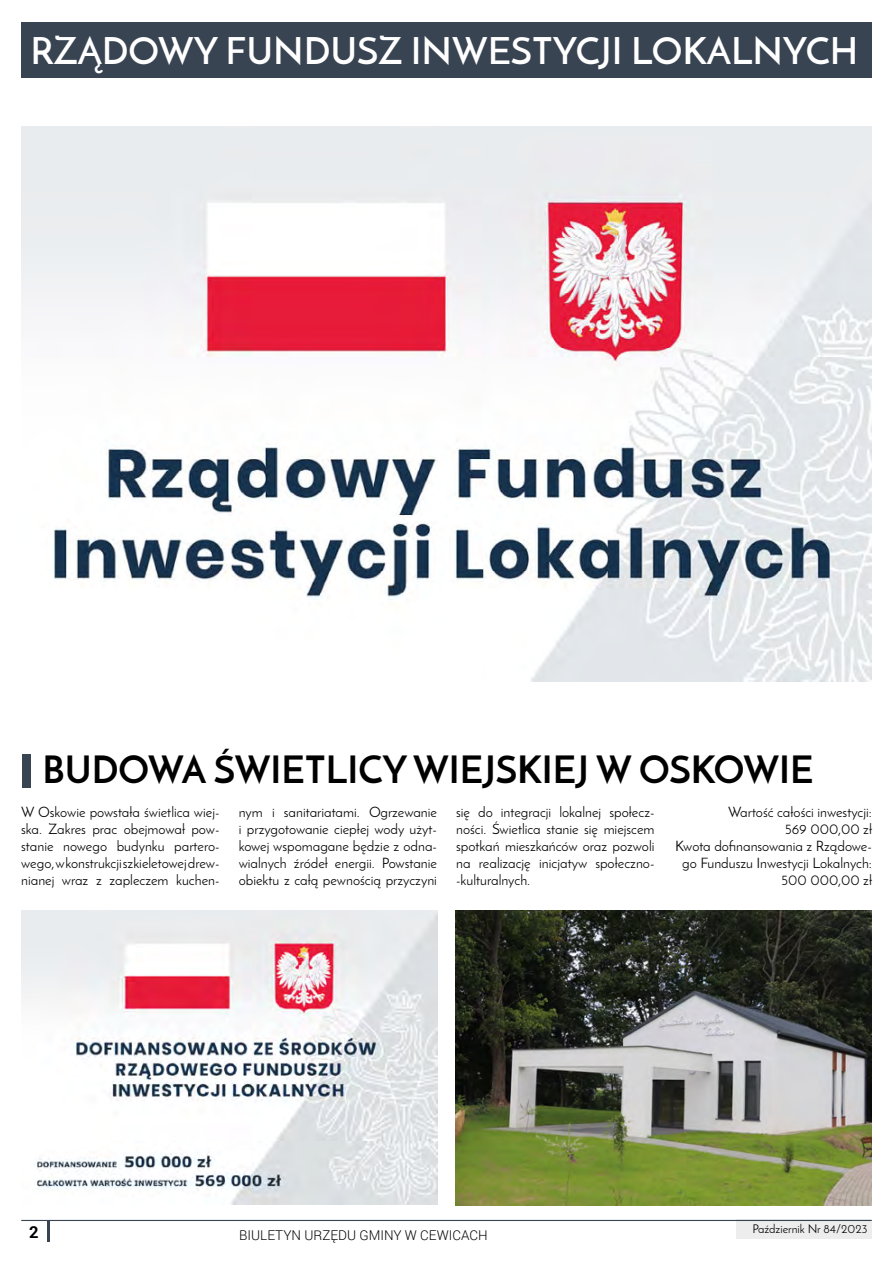
<style>
.page{position:relative;width:893px;height:1263px;background:#fff}
.page>*{position:absolute;margin:0;border:0;box-sizing:border-box;transform-origin:0 0}
.t1{font:600 37.5px "Josefin Sans";color:#fff}
.t2{font:700 37.5px "Josefin Sans";color:#000}
.t3{font:700 16.5px "Roboto";color:#000}
.t4{font:14.25px/17.1px "Josefin Sans";color:#000;text-align:justify}
.t5{font:300 13.5px "Roboto";color:#000}
.t6{font:12px "Josefin Sans";color:#000}
</style>
<div class="page">
<div style="left:21px;top:22px;width:851px;height:55px;background:#394453"></div>
<img style="left:21px;top:127px;width:851px;height:554px">
<div style="left:22px;top:755px;width:9px;height:33px;background:#394453"></div>
<img style="left:21px;top:910px;width:416px;height:294px">
<img style="left:456px;top:910px;width:416px;height:295px">
<div style="left:736px;top:1220px;width:136px;height:19px;background:#ededed"></div>
<hr style="left:47px;top:1220px;width:3px;height:22px;background:#394453">
<hr style="left:21px;top:1220px;width:851px;height:1px;background:#394453">
<h1 class="t1" style="left:30px;top:27px;width:829px">RZĄDOWY FUNDUSZ INWESTYCJI LOKALNYCH</h1>
<h1 class="t2" style="left:43px;top:746px;width:772px">BUDOWA ŚWIETLICY WIEJSKIEJ W OSKOWIE</h1>
<p class="t4" style="left:21px;top:803px;width:200px">W Oskowie powstała świetlica wiej&shy;ska. Zakres prac obejmował pow&shy;stanie nowego budynku partero&shy;wego, w konstrukcji szkieletowej drew&shy;nianej wraz z zapleczem kuchen-</p>
<p class="t4" style="left:239px;top:803px;width:200px">nym i sanitariatami. Ogrzewanie i przygotowanie ciepłej wody użyt&shy;kowej wspomagane będzie z odna&shy;wialnych źródeł energii. Powstanie obiektu z całą pewnością przyczyni</p>
<p class="t4" style="left:456px;top:803px;width:200px">się do integracji lokalnej społecz&shy;ności. Świetlica stanie się miejscem spotkań mieszkańców oraz pozwoli na realizację inicjatyw społeczno--kulturalnych.</p>
<p class="t4" style="left:675px;top:803px;width:198px;text-align:right">Wartość całości inwestycji:<br>569 000,00 zł<br>Kwota dofinansowania z Rządowe&shy;go Funduszu Inwestycji Lokalnych:<br>500 000,00 zł</p>
<p class="t3" style="left:29px;top:1220px;width:11px">2</p>
<p class="t5" style="left:239px;top:1226px;width:250px">BIULETYN URZĘDU GMINY W CEWICACH</p>
<p class="t6" style="left:752px;top:1222px;width:117px">Październik Nr 84/2023</p>
</div>
